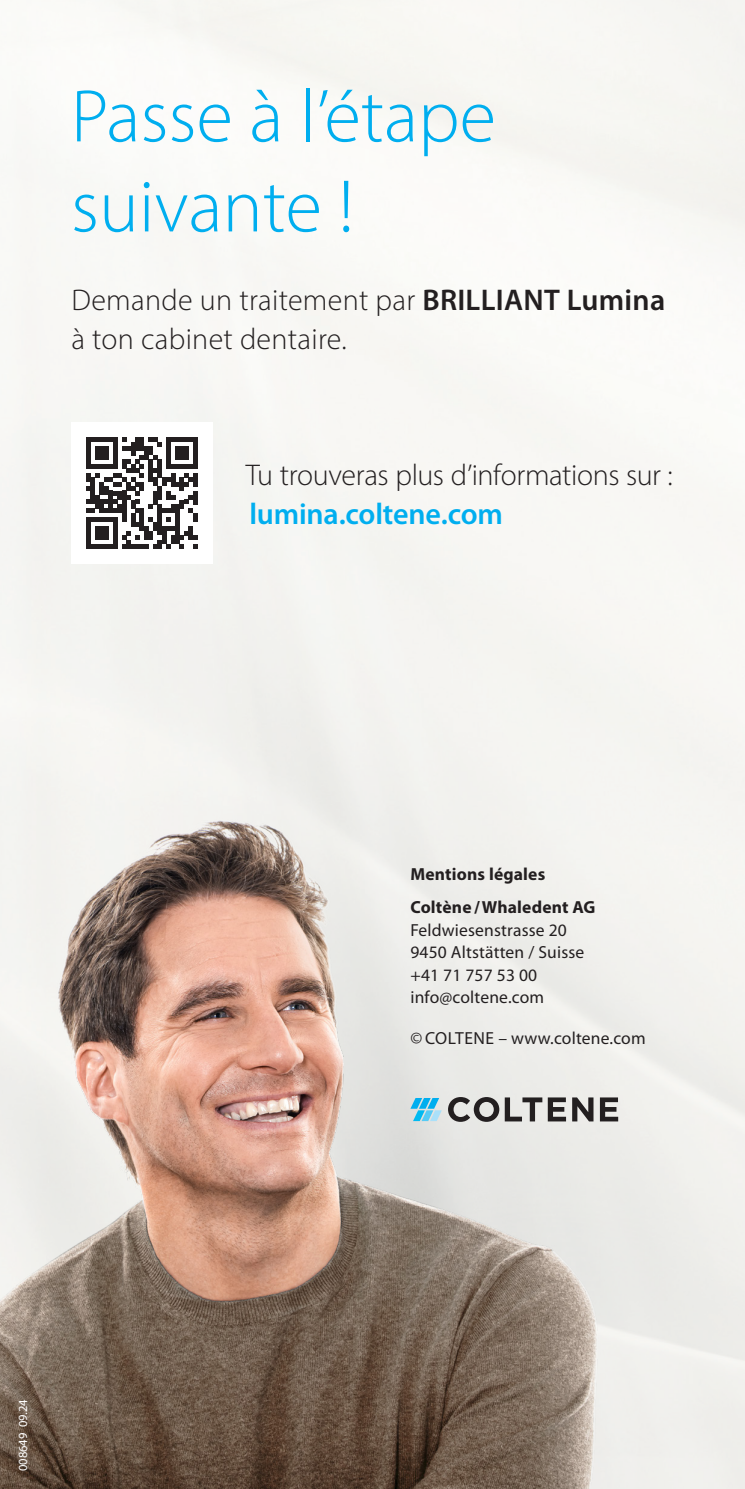
<style>
.page{position:relative;width:745px;height:1489px;background:#fff}
.page>*{position:absolute;margin:0;border:0;box-sizing:border-box;transform-origin:0 0}
.t1{font:300 75px/90px "Myriad Pro";color:#00aeef}
.Head_PAge{font:300 30px/39px "Myriad Pro";letter-spacing:.01em;color:#231f20}
.Head_PAge-2{font:300 30px/39px "Myriad Pro";letter-spacing:-.015em;color:#231f20}
.Einf__Abs{font:17.5px "Myriad Pro";letter-spacing:.01em;color:#231f20}
.Einf__Abs-2{font:700 17.5px "Myriad Pro";letter-spacing:.01em;color:#231f20}
.t2{font:12.5px "Myriad Pro";color:#fff}
.s1{font-weight:600}
.s2{font-weight:600;color:#00aeef}
</style>
<div class="page">
<img style="left:0;top:754px;width:744px;height:734px">
<svg style="left:448px;top:1096px;width:117px;height:25px;background:#969493"></svg>
<svg style="left:571px;top:1097px;width:22px;height:24px"></svg>
<svg style="left:599px;top:1097px;width:18px;height:24px"></svg>
<svg style="left:410px;top:1097px;width:31px;height:23px"></svg>
<svg style="left:86px;top:437px;width:111px;height:111px"></svg>
<p class="t1" style="left:71px;top:71px;width:426px">Passe à l’étape suivante !</p>
<p class="Head_PAge" style="left:71px;top:280px;width:595px">Demande un traitement par <span class="s1">BRILLIANT Lumina </span>à ton cabinet dentaire.</p>
<p class="Head_PAge-2" style="left:245px;top:455px;width:428px">Tu trouveras plus d’informations sur : <span class="s2">lumina.coltene.com</span></p>
<p class="Einf__Abs-2" style="left:410px;top:862px;width:136px">Mentions légales</p>
<p class="Einf__Abs-2" style="left:410px;top:895px;width:186px">Coltène /Whaledent AG</p>
<p class="Einf__Abs" style="left:410px;top:920px;width:158px">Feldwiesenstrasse 20</p>
<p class="Einf__Abs" style="left:410px;top:942px;width:175px">9450 Altstätten / Suisse</p>
<p class="Einf__Abs" style="left:410px;top:965px;width:128px">+41 71 757 53 00</p>
<p class="Einf__Abs" style="left:410px;top:987px;width:135px">info@coltene.com</p>
<p class="Einf__Abs" style="left:410px;top:1028px;width:236px">©COLTENE – www.coltene.com</p>
<p class="t2" style="left:16px;top:1470px;width:74px;rotate:-90deg">008649 09.24</p>
</div>
